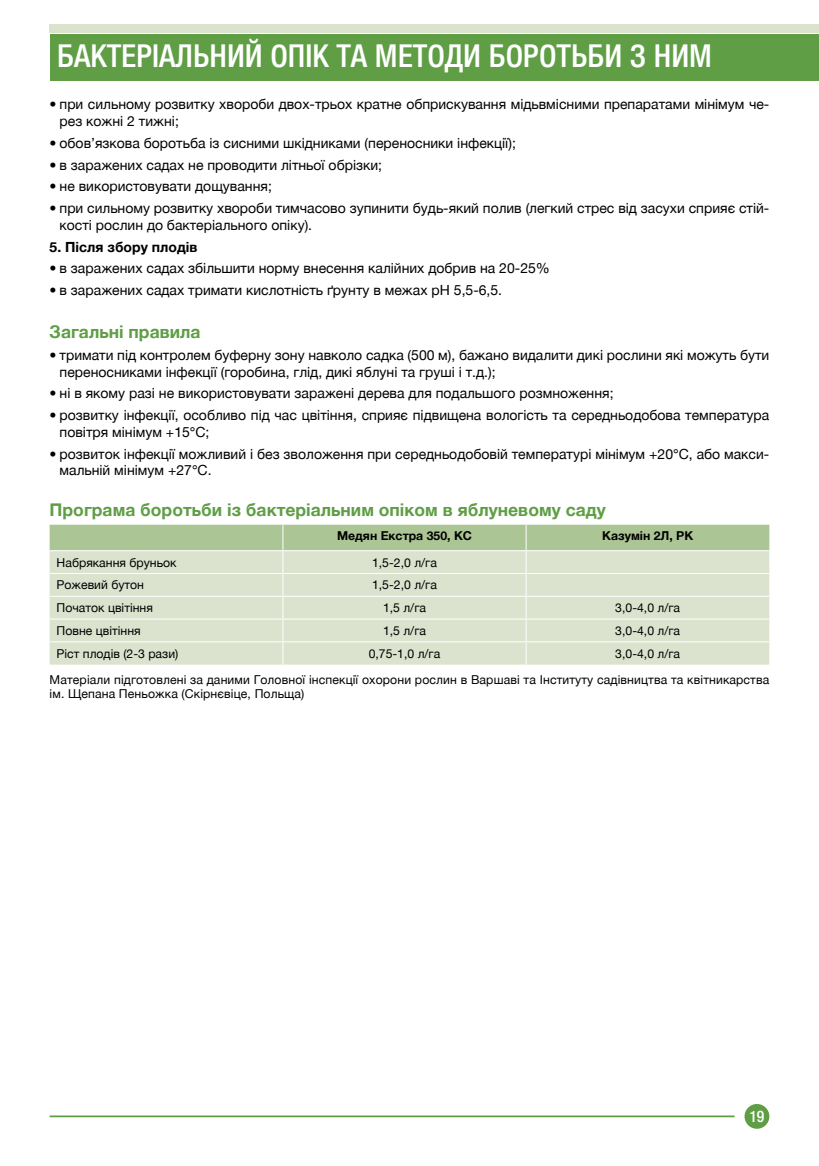
<style>
.page{position:relative;width:819px;height:1166px;background:#fff}
.page>*{position:absolute;margin:0;border:0;box-sizing:border-box;transform-origin:0 0}
.t1{font:500 condensed 31.5px "Helvetica Neue LTCYR";color:#fff}
.t2{font:700 17.5px "Helvetica Neue LTCYR";color:#5f9e45}
.t3{font:500 condensed 15.75px "Helvetica Neue LTCYR";color:#fff}
.t4{font:14px/16.8px "Helvetica Neue LTCYR";color:#000}
.t5{font:700 14px "Helvetica Neue LTCYR";color:#000}
.t6{font:12.25px/25.9px "Helvetica Neue LTCYR";letter-spacing:.01em;color:#000}
.t7{font:700 12.25px "Helvetica Neue LTCYR";color:#000}
</style>
<div class="page">
<hr style="left:50px;top:1115px;width:684px;height:2px;background:#5f9e45">
<div style="left:744px;top:1104px;width:25px;height:25px;background:#5f9e45;border-radius:50%"></div>
<svg style="left:50px;top:525px;width:719px;height:139px;background:#d3dec6"></svg>
<div style="left:50px;top:25px;width:769px;height:8px;background:#dbe3cf"></div>
<div style="left:50px;top:35px;width:769px;height:46px;background:#5f9e45"></div>
<h1 class="t1" style="left:57px;top:39px;width:656px">БАКТЕРІАЛЬНИЙ ОПІК ТА МЕТОДИ БОРОТЬБИ З НИМ</h1>
<p class="t4" style="left:60px;top:96px;width:711px;text-indent:-10px">• при сильному розвитку хвороби двох-трьох кратне обприскування мідьвмісними препаратами мінімум че&shy;рез кожні 2 тижні;</p>
<p class="t4" style="left:50px;top:135px;width:467px">• обов’язкова боротьба із сисними шкідниками (переносники інфекції);</p>
<p class="t4" style="left:50px;top:156px;width:334px">• в заражених садах не проводити літньої обрізки;</p>
<p class="t4" style="left:50px;top:178px;width:224px">• не використовувати дощування;</p>
<p class="t4" style="left:60px;top:200px;width:711px;text-indent:-10px">• при сильному розвитку хвороби тимчасово зупинити будь-який полив (легкий стрес від засухи сприяє стій&shy;кості рослин до бактеріального опіку).</p>
<p class="t5" style="left:50px;top:239px;width:149px">5. Після збору плодів</p>
<p class="t4" style="left:50px;top:260px;width:501px">• в заражених садах збільшити норму внесення калійних добрив на 20-25%</p>
<p class="t4" style="left:50px;top:282px;width:454px">• в заражених садах тримати кислотність ґрунту в межах рН 5,5-6,5.</p>
<p class="t2" style="left:50px;top:322px;width:152px">Загальні правила</p>
<p class="t4" style="left:60px;top:346px;width:711px;text-indent:-10px">• тримати під контролем буферну зону навколо садка (500 м), бажано видалити дикі рослини які можуть бути переносниками інфекції (горобина, глід, дикі яблуні та груші і т.д.);</p>
<p class="t4" style="left:50px;top:385px;width:565px">• ні в якому разі не використовувати заражені дерева для подальшого розмноження;</p>
<p class="t4" style="left:60px;top:407px;width:711px;text-indent:-10px">• розвитку інфекції, особливо під час цвітіння, сприяє підвищена вологість та середньодобова температура повітря мінімум +15°С;</p>
<p class="t4" style="left:60px;top:445px;width:711px;text-indent:-10px">• розвиток інфекції можливий і без зволоження при середньодобовій температурі мінімум +20°С, або макси&shy;мальній мінімум +27°С.</p>
<p class="t2" style="left:50px;top:500px;width:557px">Програма боротьби із бактеріальним опіком в яблуневому саду</p>
<p class="t7" style="left:337px;top:529px;width:136px">Медян Екстра 350, КС</p>
<p class="t7" style="left:602px;top:529px;width:92px">Казумін 2Л, РК</p>
<p class="t6" style="left:57px;top:549px;width:121px">Набрякання бруньок</p>
<p class="t6" style="left:372px;top:549px;width:66px">1,5-2,0 л/га</p>
<p class="t6" style="left:57px;top:572px;width:89px">Рожевий бутон</p>
<p class="t6" style="left:372px;top:572px;width:66px">1,5-2,0 л/га</p>
<p class="t6" style="left:57px;top:595px;width:98px">Початок цвітіння</p>
<p class="t6" style="left:383px;top:595px;width:45px">1,5 л/га</p>
<p class="t6" style="left:615px;top:595px;width:66px">3,0-4,0 л/га</p>
<p class="t6" style="left:57px;top:618px;width:86px">Повне цвітіння</p>
<p class="t6" style="left:383px;top:618px;width:45px">1,5 л/га</p>
<p class="t6" style="left:615px;top:618px;width:66px">3,0-4,0 л/га</p>
<p class="t6" style="left:57px;top:640px;width:123px">Ріст плодів (2-3 рази)</p>
<p class="t6" style="left:368px;top:640px;width:73px">0,75-1,0 л/га</p>
<p class="t6" style="left:50px;top:640px;width:721px;text-indent:565px">3,0-4,0 л/га<br>Матеріали підготовлені за даними Головної інспекції охорони рослин в Варшаві та Інституту садівництва та квітникарства</p>
<p class="t6" style="left:50px;top:681px;width:256px">ім. Щепана Пеньожка (Скірнєвіце, Польща)</p>
<p class="t3" style="left:749px;top:1108px;width:17px">19</p>
</div>
